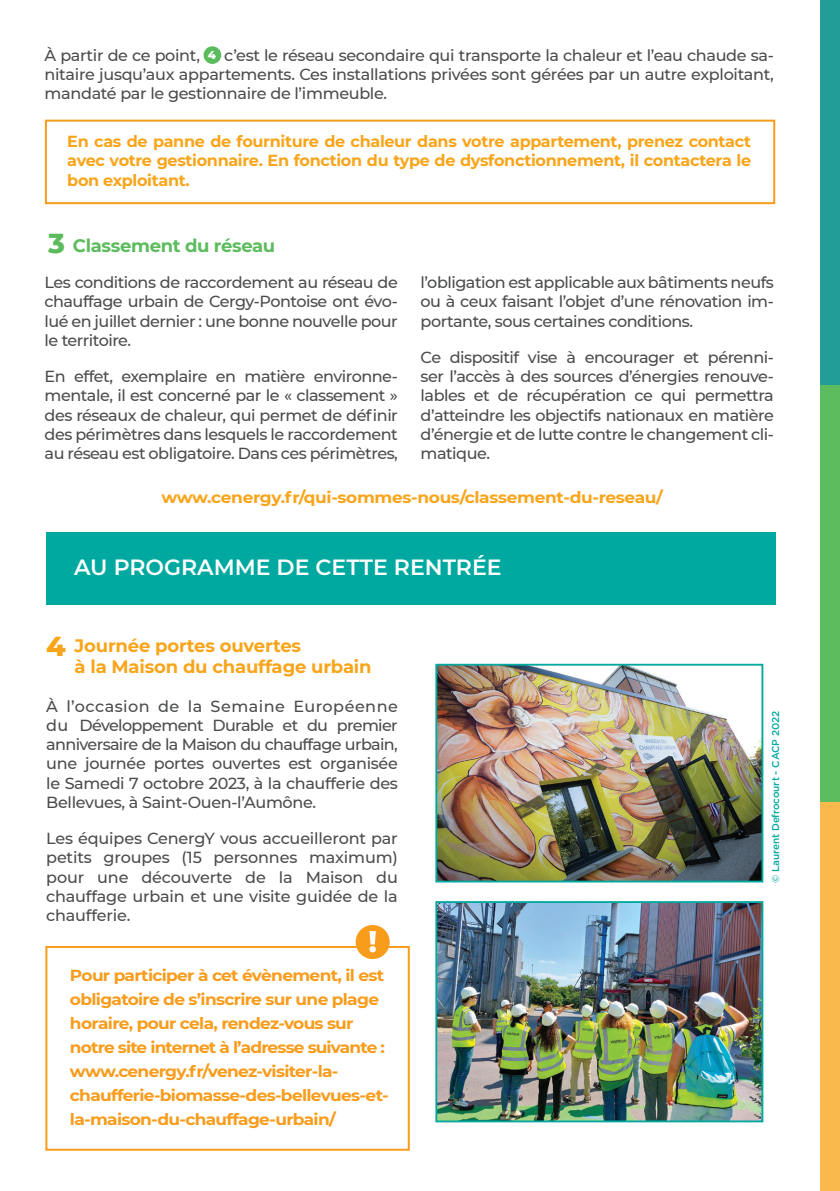
<style>
.page{position:relative;width:840px;height:1191px;background:#fff}
.page>*{position:absolute;margin:0;border:0;box-sizing:border-box;transform-origin:0 0}
.t1{font:800 28px "Montserrat";color:#5cbc5d}
.t2{font:800 28px "Montserrat";color:#f9a51b}
.t3{font:600 22px "Montserrat";color:#fff}
.t4{font:700 18px/21.6px "Montserrat";letter-spacing:-.01em;color:#f9a51b}
.t5{font:700 18px "Montserrat";letter-spacing:-.02em;color:#5cbc5d}
.t6{font:500 16px/19.2px "Montserrat";letter-spacing:-.03em;color:#4b4c4d;text-align:justify}
.t7{font:700 16px/24px "Montserrat";letter-spacing:-.04em;color:#f89c1c;scale:1.06 1}
.t8{font:700 16px/19.2px "Montserrat";letter-spacing:-.02em;color:#f9a51b;text-align:justify}
.t9{font:700 16px "Montserrat";letter-spacing:-.02em;color:#f9a51b;scale:1.06 1}
.t10{font:800 11.6px "Montserrat";color:#fff}
.t11{font:500 10px "Gotham";letter-spacing:-.01em;color:#00a9a0}
</style>
<div class="page">
<div style="left:45px;top:120px;width:729px;height:84px;border:2px solid #f89c1c"></div>
<div style="left:819px;top:0;width:20px;height:388px;background:#239d98"></div>
<div style="left:819px;top:385px;width:20px;height:417px;background:#5cbc5e"></div>
<div style="left:819px;top:802px;width:20px;height:389px;background:#f8ba4c"></div>
<div style="left:45px;top:946px;width:364px;height:204px;border:2px solid #f89c1c"></div>
<div style="left:46px;top:532px;width:729px;height:72px;background:#00a9a0"></div>
<img style="left:438px;top:667px;width:322px;height:212px">
<div style="left:435px;top:664px;width:328px;height:218px;border:2px solid #00a9a0"></div>
<img style="left:438px;top:904px;width:322px;height:215px">
<div style="left:435px;top:901px;width:328px;height:221px;border:2px solid #00a9a0"></div>
<div style="left:355px;top:925px;width:34px;height:34px;background:#f89c1c;border-radius:50%"></div>
<svg style="left:369px;top:931px;width:6px;height:21px"></svg>
<div style="left:203px;top:46px;width:18px;height:18px;background:#5cbc5d;border-radius:50%"></div>
<p class="t6" style="left:45px;top:45px;width:157px">À partir de ce point,</p>
<p class="t6" style="left:45px;top:45px;width:730px;text-indent:179px">c’est le réseau secondaire qui transporte la chaleur et l’eau chaude sa&shy;nitaire jusqu’aux appartements. Ces installations privées sont gérées par un autre exploitant, mandaté par le gestionnaire de l’immeuble.</p>
<p class="t8" style="left:67px;top:131px;width:685px">En cas de panne de fourniture de chaleur dans votre appartement, prenez contact avec votre gestionnaire. En fonction du type de dysfonctionnement, il contactera le bon exploitant.</p>
<p class="t10" style="left:208px;top:46px;width:10px">4</p>
<p class="t1" style="left:48px;top:223px;width:18px">3</p>
<p class="t5" style="left:73px;top:233px;width:204px">Classement du réseau</p>
<p class="t6" style="left:45px;top:272px;width:354px">Les conditions de raccordement au réseau de chauffage urbain de Cergy-Pontoise ont évo&shy;lué en juillet dernier : une bonne nouvelle pour le territoire.</p>
<p class="t6" style="left:45px;top:366px;width:354px">En effet, exemplaire en matière environne&shy;mentale, il est concerné par le « classement » des réseaux de chaleur, qui permet de définir des périmètres dans lesquels le raccordement au réseau est obligatoire. Dans ces périmètres,</p>
<p class="t6" style="left:420px;top:272px;width:354px">l’obligation est applicable aux bâtiments neufs ou à ceux faisant l’objet d’une rénovation im&shy;portante, sous certaines conditions.</p>
<p class="t6" style="left:420px;top:347px;width:354px">Ce dispositif vise à encourager et pérenni&shy;ser l’accès à des sources d’énergies renouve&shy;lables et de récupération ce qui permettra d’atteindre les objectifs nationaux en matière d’énergie et de lutte contre le changement cli&shy;matique.</p>
<p class="t9" style="left:161px;top:486px;width:474px">www.cenergy.fr/qui-sommes-nous/classement-du-reseau/</p>
<p class="t3" style="left:74px;top:552px;width:428px">AU PROGRAMME DE CETTE RENTRÉE</p>
<p class="t2" style="left:46px;top:625px;width:21px">4</p>
<p class="t4" style="left:75px;top:633px;width:298px">Journée portes ouvertes<br>à la Maison du chauffage urbain</p>
<p class="t6" style="left:46px;top:696px;width:353px">À l’occasion de la Semaine Européenne du Développement Durable et du premier anniversaire de la Maison du chauffage urbain, une journée portes ouvertes est organisée le Samedi 7 octobre 2023, à la chaufferie des Bellevues, à Saint-Ouen-l’Aumône.</p>
<p class="t6" style="left:46px;top:828px;width:353px">Les équipes CenergY vous accueilleront par petits groupes (15 personnes maximum) pour une découverte de la Maison du chauffage urbain et une visite guidée de la chaufferie.</p>
<p class="t7" style="left:70px;top:962px;width:302px">Pour participer à cet évènement, il est obligatoire de s’inscrire sur une plage horaire, pour cela, rendez-vous sur notre site internet à l’adresse suivante : www.cenergy.fr/venez-visiter-la&shy;chaufferie-biomasse-des-bellevues-et&shy;la-maison-du-chauffage-urbain/</p>
<p class="t11" style="left:769px;top:883px;width:173px;rotate:-90deg">© Laurent Defrocourt - CACP 2022</p>
</div>
